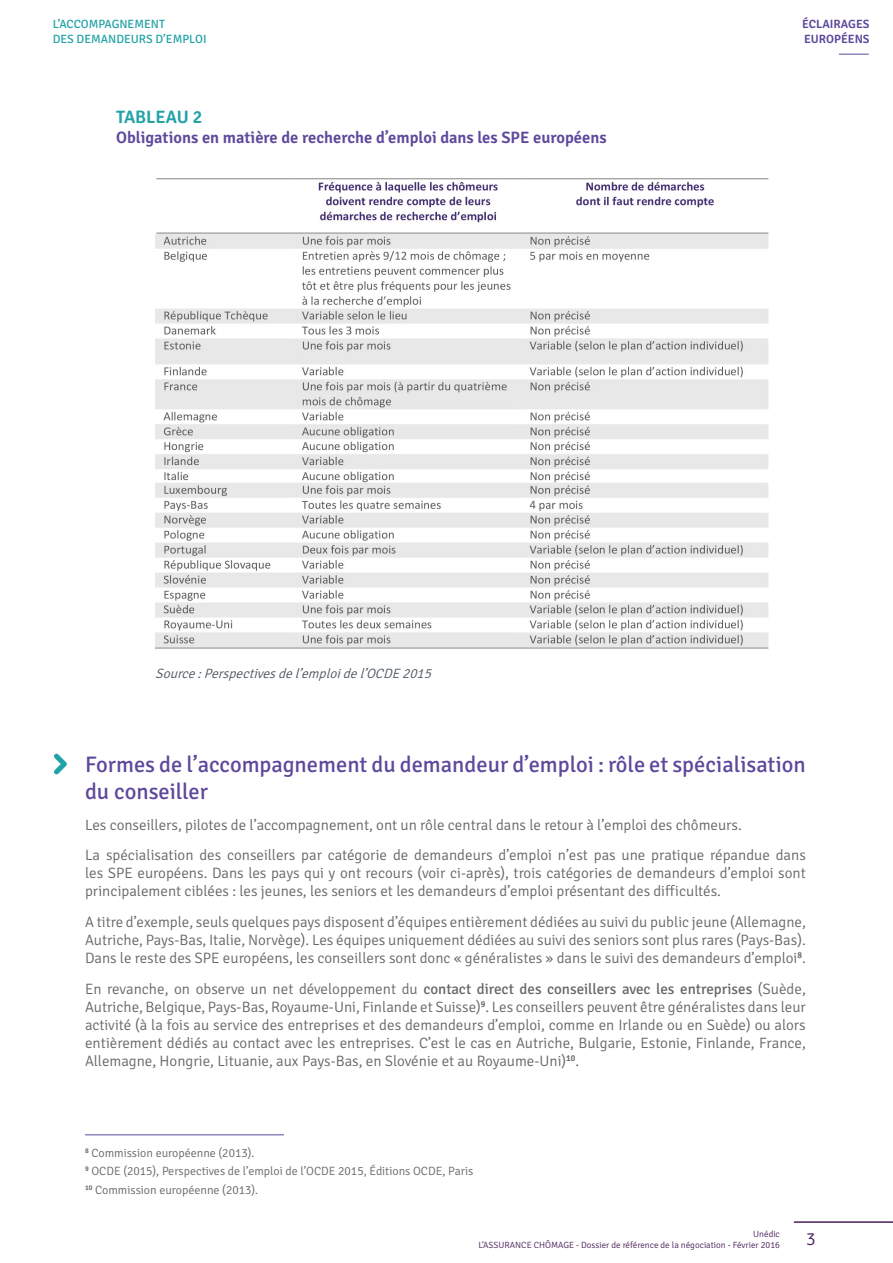
<style>
.page{position:relative;width:893px;height:1263px;background:#fff}
.page>*{position:absolute;margin:0;border:0;box-sizing:border-box;transform-origin:0 0}
.texte{font:22.5px/27px "Signika";color:#5d499c}
.t1{font:600 18px "Signika";color:#20a2a6}
.t2{font:300 18px "Signika";color:#4a215b}
.t3{font:600 16.5px "Signika";color:#5d499c}
.texte-2{font:300 15px/18px "Signika";color:#656666;text-align:justify}
.texte-3{font:italic 300 13.5px "Signika";color:#4e5860}
.t4{font:300 12px "Signika";color:#656666}
.t5{font:12px "Signika";color:#20a2a6}
.t6{font:600 12px/14.4px "Signika";color:#5d499c}
.t7{font:300 9px/10.8px "Signika";color:#4a215b;text-align:right}
.s1{font-weight:400}
</style>
<div class="page">
<hr style="left:794px;top:1221px;width:99px;height:2px;background:#4a215b">
<hr style="left:839px;top:54px;width:30px;height:1px;background:#5d499c">
<svg style="left:54px;top:753px;width:13px;height:21px"></svg>
<hr style="left:85px;top:1134px;width:199px;height:1px;background:#5d499c">
<img style="left:155px;top:179px;width:614px;height:470px">
<p class="t5" style="left:53px;top:18px;width:114px">L’ACCOMPAGNEMENT</p>
<p class="t5" style="left:53px;top:32px;width:155px">DES DEMANDEURS D’EMPLOI</p>
<p class="t1" style="left:116px;top:107px;width:88px">TABLEAU 2</p>
<p class="t3" style="left:116px;top:128px;width:492px">Obligations en matière de recherche d’emploi dans les SPE européens</p>
<p class="t6" style="left:802px;top:17px;width:69px">ÉCLAIRAGES<br>EUROPÉENS</p>
<p class="texte-3" style="left:155px;top:666px;width:281px">Source:Perspectivesdel’emploidel’OCDE2015</p>
<p class="texte" style="left:85px;top:751px;width:722px">Formes de l’accompagnement du demandeur d’emploi : rôle et spécialisation du conseiller</p>
<p class="texte-2" style="left:85px;top:816px;width:658px">Les conseillers, pilotes de l’accompagnement, ont un rôle central dans le retour à l’emploi des chômeurs.</p>
<p class="texte-2" style="left:85px;top:847px;width:722px">La spécialisation des conseillers par catégorie de demandeurs d’emploi n’est pas une pratique répandue dans les SPE européens. Dans les pays qui y ont recours (voir ci-après), trois catégories de demandeurs d’emploi sont principalement ciblées : les jeunes, les seniors et les demandeurs d’emploi présentant des difficultés.</p>
<p class="texte-2" style="left:85px;top:913px;width:722px">A titre d’exemple, seuls quelques pays disposent d’équipes entièrement dédiées au suivi du public jeune (Allemagne, Autriche, Pays-Bas, Italie, Norvège). Les équipes uniquement dédiées au suivi des seniors sont plus rares (Pays-Bas).<br>Dans le reste des SPE européens, les conseillers sont donc « généralistes » dans le suivi des demandeurs d’emploi<sup>8</sup>.</p>
<p class="texte-2" style="left:85px;top:980px;width:722px">En revanche, on observe un net développement du <span class="s1">contact direct des conseillers avec les entreprises</span> (Suède, Autriche, Belgique, Pays-Bas, Royaume-Uni, Finlande et Suisse)<sup>9</sup>. Les conseillers peuvent être généralistes dans leur activité (à la fois au service des entreprises et des demandeurs d’emploi, comme en Irlande ou en Suède) ou alors entièrement dédiés au contact avec les entreprises. C’est le cas en Autriche, Bulgarie, Estonie, Finlande, France, Allemagne, Hongrie, Lituanie, aux Pays-Bas, en Slovénie et au Royaume-Uni)<sup>10</sup>.</p>
<p class="t4" style="left:85px;top:1146px;width:171px"><sup>8</sup> Commission européenne (2013).</p>
<p class="t4" style="left:85px;top:1164px;width:390px"><sup>9</sup> OCDE (2015), Perspectives de l’emploi de l’OCDE 2015, Éditions OCDE, Paris</p>
<p class="t4" style="left:85px;top:1183px;width:175px"><sup>10</sup> Commission européenne (2013).</p>
<p class="t7" style="left:478px;top:1229px;width:303px">Unédic<br>L’ASSURANCE CHÔMAGE - Dossier de référence de la négociation - Février 2016</p>
<p class="t2" style="left:806px;top:1229px;width:11px">3</p>
</div>
